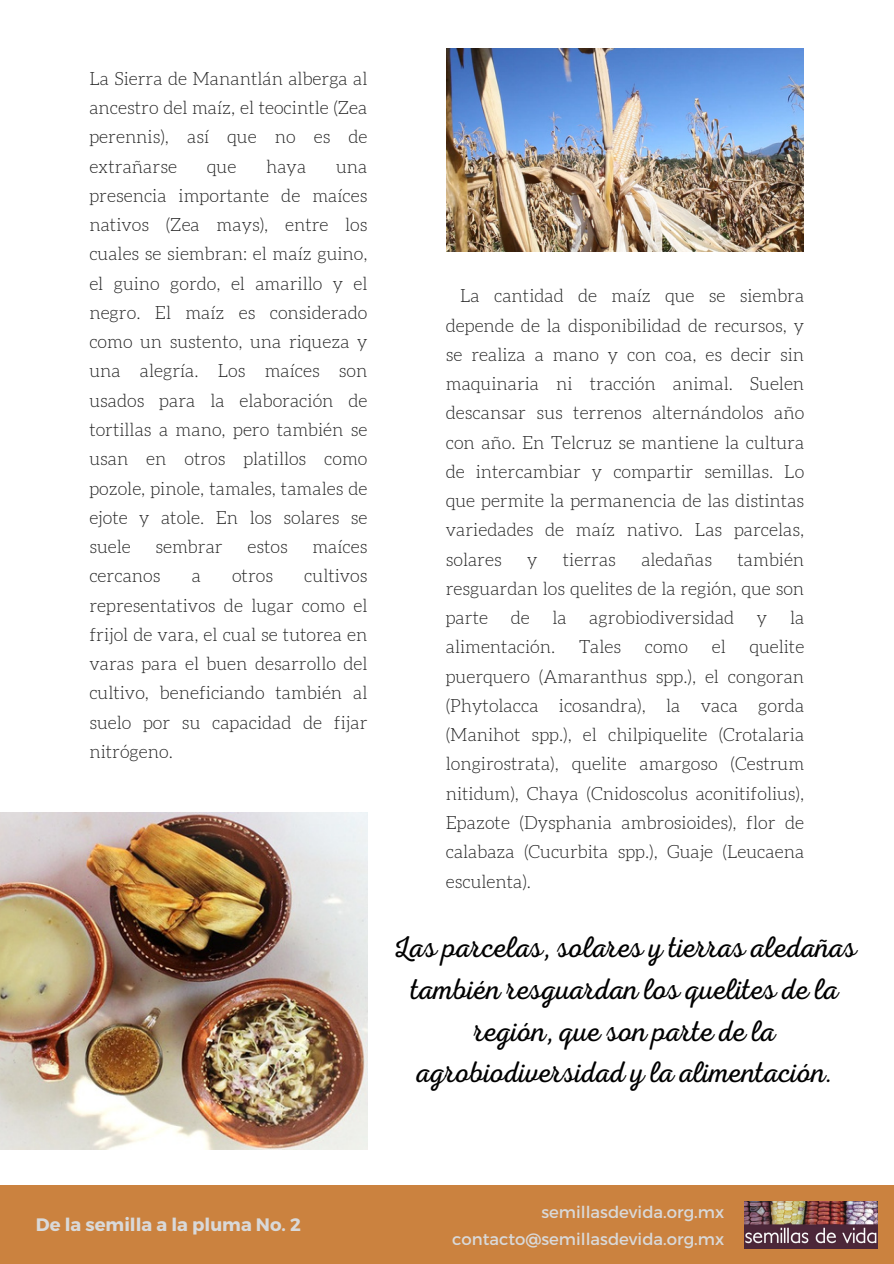
<style>
.page{position:relative;width:894px;height:1264px;background:#fff}
.page>*{position:absolute;margin:0;border:0;box-sizing:border-box;transform-origin:0 0}
.t1{font:30px/41.7px "RTL Adam Script Light";color:#000;text-align:center}
.t2{font:300 18px/29.2px "Aleo";color:#222;text-align:justify}
.t3{font:700 18px "Montserrat";color:#d9d9d9}
.t4{font:16.5px "Montserrat";color:#d9d9d9}
</style>
<div class="page">
<div style="left:0;top:1184px;width:893px;height:79px;background:#cb823f"></div>
<img style="left:744px;top:1201px;width:133px;height:47px">
<img style="left:0;top:812px;width:367px;height:337px">
<img style="left:446px;top:49px;width:357px;height:202px">
<p class="t2" style="left:89px;top:65px;width:279px">La Sierra de Manantlán alberga al ancestro del maíz, el teocintle (Zea perennis), así que no es de extrañarse</p>
<p class="t2" style="left:207px;top:152px;width:31px">que</p>
<p class="t2" style="left:266px;top:152px;width:42px">haya</p>
<p class="t2" style="left:89px;top:152px;width:279px;text-indent:247px">una presencia importante de maíces nativos (Zea mays), entre los cuales se siembran: el maíz guino, el guino gordo, el amarillo y el negro. El maíz es considerado como un sustento, una riqueza y una alegría. Los maíces son usados para la elaboración de tortillas a mano, pero también se usan en otros platillos como pozole, pinole, tamales, tamales de ejote y atole. En los solares se suele</p>
<p class="t2" style="left:155px;top:533px;width:69px">sembrar</p>
<p class="t2" style="left:247px;top:533px;width:42px">estos</p>
<p class="t2" style="left:312px;top:533px;width:57px">maíces</p>
<p class="t2" style="left:89px;top:562px;width:73px">cercanos</p>
<p class="t2" style="left:192px;top:562px;width:11px">a</p>
<p class="t2" style="left:232px;top:562px;width:43px">otros</p>
<p class="t2" style="left:89px;top:562px;width:279px;text-indent:215px">cultivos representativos de lugar como el frijol de vara, el cual se tutorea en varas para el buen desarrollo del cultivo, beneficiando también al suelo por su capacidad de fijar nitrógeno.</p>
<h2 class="t2" style="left:445px;top:282px;width:360px;text-indent:14px">La cantidad de maíz que se siembra depende de la disponibilidad de recursos, y se realiza a mano y con coa, es decir sin maquinaria ni tracción animal. Suelen descansar sus terrenos alternándolos año con año. En Telcruz se mantiene la cultura de intercambiar y compartir semillas. Lo que permite la permanencia de las distintas variedades de maíz nativo. Las parcelas, solares</h2>
<h2 class="t2" style="left:445px;top:545px;width:360px;text-indent:291px">también resguardan los quelites de la región, que son parte</h2>
<h2 class="t2" style="left:527px;top:545px;width:12px">y</h2>
<h2 class="t2" style="left:562px;top:545px;width:55px">tierras</h2>
<h2 class="t2" style="left:641px;top:545px;width:72px">aledañas</h2>
<h2 class="t2" style="left:510px;top:604px;width:21px">de</h2>
<h2 class="t2" style="left:552px;top:604px;width:16px">la</h2>
<h2 class="t2" style="left:589px;top:604px;width:146px">agrobiodiversidad</h2>
<h2 class="t2" style="left:756px;top:604px;width:12px">y</h2>
<h2 class="t2" style="left:789px;top:604px;width:16px">la</h2>
<h2 class="t2" style="left:445px;top:633px;width:111px">alimentación.</h2>
<h2 class="t2" style="left:579px;top:633px;width:44px">Tales</h2>
<h2 class="t2" style="left:644px;top:633px;width:45px">como</h2>
<h2 class="t2" style="left:711px;top:633px;width:15px">el</h2>
<h2 class="t2" style="left:445px;top:633px;width:360px;text-indent:303px">quelite puerquero (Amaranthus spp.), el congoran (Phytolacca icosandra), la vaca gorda (Manihot spp.), el chilpiquelite (Crotalaria longirostrata), quelite amargoso (Cestrum nitidum), Chaya (Cnidoscolus aconitifolius), Epazote (Dysphania ambrosioides), flor de calabaza (Cucurbita spp.), Guaje (Leucaena esculenta).</h2>
<p class="t1" style="left:393px;top:927px;width:465px">Las parcelas, solares y tierras aledañas también resguardan los quelites de la región, que son parte de la agrobiodiversidad y la alimentación.</p>
<h1 class="t3" style="left:36px;top:1212px;width:266px">De la semilla a la pluma No. 2</h1>
<p class="t4" style="left:541px;top:1201px;width:184px">semillasdevida.org.mx</p>
<p class="t4" style="left:452px;top:1228px;width:273px">contacto@semillasdevida.org.mx</p>
</div>
